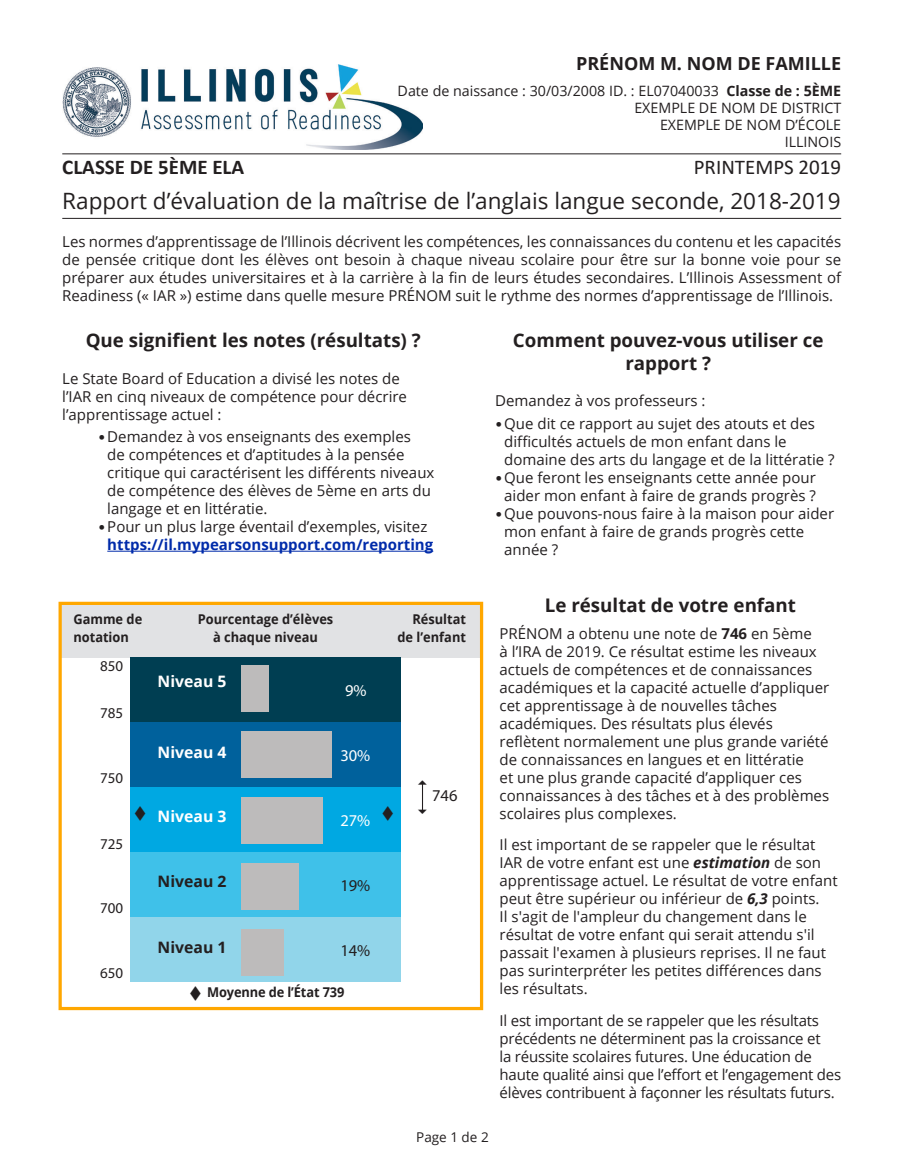
<style>
.page{position:relative;width:905px;height:1175px;background:#fff}
.page>*{position:absolute;margin:0;border:0;box-sizing:border-box;transform-origin:0 0}
.Heading_3_CO{font:22.5px "Open Sans";color:#231f20}
.Heading_2_CO{font:700 21px "Calibri";color:#231f20}
.Heading_2_CO-2{font:21px "Calibri";color:#231f20}
.Heading_4_CO{font:700 18.75px/22.5px "Open Sans";color:#231f20;text-align:center}
.NOMBRE_APELLIDO_CO{font:700 18px "Open Sans";color:#231f20}
.t1{font:700 16.5px "Open Sans";letter-spacing:-.005em;color:#231f20}
.t2{font:700 16.5px "Open Sans";color:#fff}
.t3{font:700 15.75px "Open Sans";color:#fff}
.t4{font:700 15.75px "Open Sans";color:#231f20}
.Body_1_CO{font:15px/18px "Open Sans";color:#231f20}
.Body_1_indent_CO{font:15px "Open Sans";color:#231f20}
.t5{font:700 15px "Helvetica";letter-spacing:-.005em;color:#231f20}
.ID_CO{font:14.25px "Open Sans";color:#231f20}
.NOMBRE_DE_LA_ESCUELA{font:14.25px "Open Sans";color:#231f20}
.t6{font:700 13.5px/18px "Open Sans";color:#231f20;scale:.95 1}
.t7{font:13.5px "Open Sans";color:#231f20}
.s1{font-weight:700}
.s2{font-family:"Calibri"}
.s3{font-weight:700;color:#002baa}
.s4{font-weight:700;font-style:italic}
</style>
<div class="page">
<div style="left:60px;top:603px;width:70px;height:54px;background:#e1e2e4"></div>
<div style="left:130px;top:603px;width:270px;height:54px;background:#e1e2e4"></div>
<div style="left:400px;top:603px;width:81px;height:54px;background:#e1e2e4"></div>
<div style="left:130px;top:657px;width:108px;height:16px;background:#003e52"></div>
<div style="left:238px;top:657px;width:162px;height:16px;background:#003e52"></div>
<div style="left:130px;top:673px;width:108px;height:49px;background:#003e52"></div>
<div style="left:238px;top:673px;width:162px;height:49px;background:#003e52"></div>
<div style="left:130px;top:722px;width:108px;height:65px;background:#00619c"></div>
<div style="left:238px;top:722px;width:162px;height:65px;background:#00619c"></div>
<div style="left:130px;top:787px;width:108px;height:65px;background:#00a8e2"></div>
<div style="left:238px;top:787px;width:162px;height:65px;background:#00a8e2"></div>
<div style="left:130px;top:852px;width:108px;height:64px;background:#3fc1e9"></div>
<div style="left:238px;top:852px;width:162px;height:64px;background:#3fc1e9"></div>
<div style="left:130px;top:916px;width:108px;height:65px;background:#91d5ea"></div>
<div style="left:238px;top:916px;width:162px;height:65px;background:#91d5ea"></div>
<div style="left:59px;top:602px;width:424px;height:408px;border:3px solid #ffa700"></div>
<div style="left:241px;top:929px;width:42px;height:46px;background:#bdbbbb"></div>
<div style="left:241px;top:863px;width:57px;height:46px;background:#bdbbbb"></div>
<div style="left:241px;top:797px;width:82px;height:46px;background:#bdbbbb"></div>
<div style="left:241px;top:731px;width:91px;height:46px;background:#bdbbbb"></div>
<div style="left:241px;top:665px;width:27px;height:46px;background:#bdbbbb"></div>
<hr style="left:422px;top:781px;width:1px;height:31px;background:#231f20">
<img style="left:62px;top:65px;width:360px;height:85px">
<hr style="left:62px;top:153px;width:779px;height:1px;background:#231f20">
<hr style="left:62px;top:218px;width:779px;height:1px;background:#231f20">
<hr style="left:107px;top:551px;width:326px;height:1px;background:#002baa">
<p class="NOMBRE_APELLIDO_CO" style="left:576px;top:51px;width:267px">PRÉNOM M. NOM DE FAMILLE</p>
<p class="ID_CO" style="left:397px;top:81px;width:445px">Date de naissance : 30/03/2008 ID. : EL07040033 <span class="s1">Classe de : 5ÈME</span></p>
<p class="NOMBRE_DE_LA_ESCUELA" style="left:634px;top:98px;width:208px">EXEMPLE DE NOM DE DISTRICT</p>
<p class="NOMBRE_DE_LA_ESCUELA" style="left:660px;top:115px;width:183px">EXEMPLE DE NOM D’ÉCOLE</p>
<p class="NOMBRE_DE_LA_ESCUELA" style="left:784px;top:132px;width:58px">ILLINOIS</p>
<p class="Heading_2_CO" style="left:62px;top:153px;width:183px">CLASSE DE 5ÈME ELA</p>
<p class="Heading_2_CO-2" style="left:693px;top:153px;width:149px">PRINTEMPS 2019</p>
<p class="Heading_3_CO" style="left:62px;top:185px;width:779px">Rapport d’évaluation de la maîtrise de l’anglais langue seconde, 2018-2019</p>
<p class="Body_1_CO" style="left:62px;top:232px;width:780px;text-align:justify">Les normes d’apprentissage de l’Illinois décrivent les compétences, les connaissances du contenu et les capacités de pensée critique dont les élèves ont besoin à chaque niveau scolaire pour être sur la bonne voie pour se préparer aux études universitaires et à la carrière à la fin de leurs études secondaires. L’Illinois Assessment of Readiness (« IAR ») estime dans quelle mesure PRÉNOM suit le rythme des normes d’apprentissage de l’Illinois.</p>
<p class="Heading_4_CO" style="left:86px;top:329px;width:336px">Que signifient les notes (résultats) ?</p>
<p class="Body_1_CO" style="left:62px;top:369px;width:346px">Le State Board of Education a divisé les notes de l’IAR en cinq niveaux de compétence pour décrire l’apprentissage actuel :</p>
<p class="Body_1_CO" style="left:107px;top:427px;width:328px;text-indent:-9px"><span class="s2">•</span>Demandez à vos enseignants des exemples<br>de compétences et d’aptitudes à la pensée critique qui caractérisent les différents niveaux de compétence des élèves de 5ème en arts du langage et en littératie.</p>
<p class="Body_1_CO" style="left:107px;top:517px;width:327px;text-indent:-9px"><span class="s2">•</span>Pour un plus large éventail d’exemples, visitez <span class="s3">https://il.mypearsonsupport.com/reporting</span></p>
<p class="Heading_4_CO" style="left:513px;top:329px;width:312px">Comment pouvez-vous utiliser ce rapport ?</p>
<p class="Body_1_indent_CO" style="left:495px;top:390px;width:212px">Demandez à vos professeurs :</p>
<p class="Body_1_CO" style="left:504px;top:414px;width:332px;text-indent:-9px"><span class="s2">•</span>Que dit ce rapport au sujet des atouts et des difficultés actuels de mon enfant dans le domaine des arts du langage et de la littératie ?</p>
<p class="Body_1_CO" style="left:495px;top:468px;width:322px;text-align:right"><span class="s2">•</span>Que feront les enseignants cette année pour aider mon enfant à faire de grands progrès ?</p>
<p class="Body_1_CO" style="left:504px;top:504px;width:331px;text-indent:-9px"><span class="s2">•</span>Que pouvons-nous faire à la maison pour aider mon enfant à faire de grands progrès cette année ?</p>
<p class="t6" style="left:73px;top:610px;width:74px">Gamme de notation</p>
<p class="t5" style="left:100px;top:657px;width:24px">850</p>
<p class="t5" style="left:100px;top:704px;width:24px">785</p>
<p class="t5" style="left:100px;top:768px;width:24px">750</p>
<p class="t5" style="left:100px;top:834px;width:24px">725</p>
<p class="t5" style="left:100px;top:898px;width:24px">700</p>
<p class="t5" style="left:100px;top:963px;width:24px">650</p>
<p class="t6" style="left:198px;top:610px;width:144px;text-align:center">Pourcentage d’élèves à chaque niveau</p>
<p class="t3" style="left:158px;top:670px;width:70px">Niveau 5</p>
<p class="t2" style="left:345px;top:680px;width:23px">9%</p>
<p class="t3" style="left:158px;top:741px;width:70px">Niveau 4</p>
<p class="t2" style="left:340px;top:745px;width:31px">30%</p>
<p class="t3" style="left:158px;top:805px;width:70px">Niveau 3</p>
<p class="t2" style="left:340px;top:810px;width:31px">27%</p>
<p class="t4" style="left:158px;top:870px;width:70px">Niveau 2</p>
<p class="t1" style="left:340px;top:875px;width:31px">19%</p>
<p class="t4" style="left:158px;top:936px;width:70px">Niveau 1</p>
<p class="t1" style="left:340px;top:939px;width:31px">14%</p>
<p class="t6" style="left:207px;top:982px;width:146px">Moyenne de l’État 739</p>
<p class="t6" style="left:397px;top:610px;width:74px;text-align:right">Résultat de l’enfant</p>
<p class="t1" style="left:432px;top:785px;width:27px">746</p>
<p class="t7" style="left:416px;top:1127px;width:74px">Page 1 de 2</p>
<p class="Heading_4_CO" style="left:544px;top:593px;width:253px">Le résultat de votre enfant</p>
<p class="Body_1_CO" style="left:499px;top:624px;width:331px">PRÉNOM a obtenu une note de <span class="s1">746</span> en 5ème<br>à l’IRA de 2019. Ce résultat estime les niveaux actuels de compétences et de connaissances académiques et la capacité actuelle d’appliquer cet apprentissage à de nouvelles tâches académiques. Des résultats plus élevés reflètent normalement une plus grande variété de connaissances en langues et en littératie<br>et une plus grande capacité d’appliquer ces connaissances à des tâches et à des problèmes scolaires plus complexes.</p>
<p class="Body_1_CO" style="left:499px;top:835px;width:339px">Il est important de se rappeler que le résultat IAR de votre enfant est une <span class="s4">estimation</span> de son apprentissage actuel. Le résultat de votre enfant peut être supérieur ou inférieur de <span class="s4">6,3</span> points.<br>Il s'agit de l'ampleur du changement dans le résultat de votre enfant qui serait attendu s'il passait l'examen à plusieurs reprises. Il ne faut pas surinterpréter les petites différences dans les résultats.</p>
<p class="Body_1_CO" style="left:499px;top:1011px;width:343px">Il est important de se rappeler que les résultats précédents ne déterminent pas la croissance et<br>la réussite scolaires futures. Une éducation de haute qualité ainsi que l’effort et l’engagement des élèves contribuent à façonner les résultats futurs.</p>
</div>
